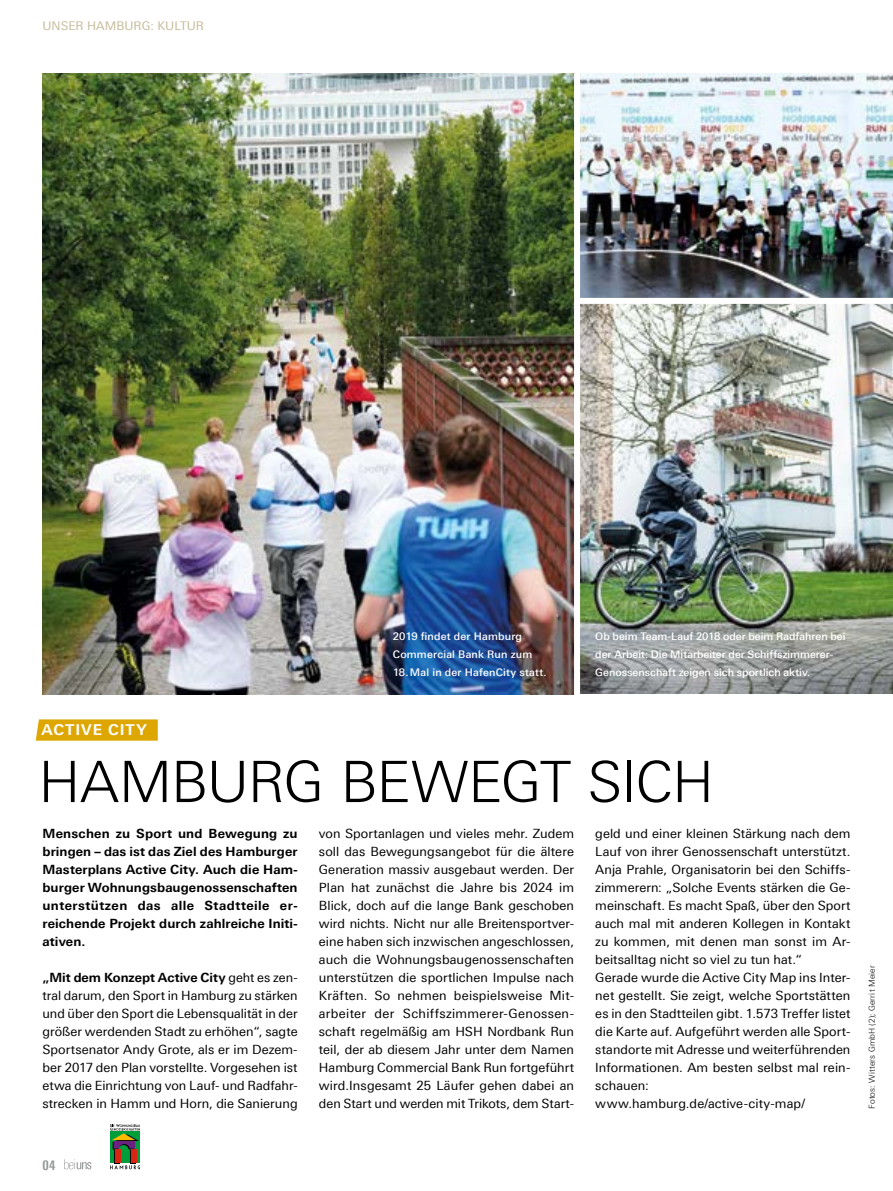
<style>
.page{position:relative;width:893px;height:1191px;background:#fff}
.page>*{position:absolute;margin:0;border:0;box-sizing:border-box;transform-origin:0 0}
.t1{font:300 57px "Linotype Univers 330";letter-spacing:-.025em;color:#000}
.t2{font:700 15px "Linotype Univers 630";letter-spacing:.06em;color:#fff}
.t3{font:700 13.5px "Linotype Univers 620 Cn";color:#909692}
.t4{font:12.75px/18px "Linotype Univers 430";letter-spacing:.005em;color:#000;text-align:justify}
.t5{font:700 12.75px/18px "Linotype Univers 630";letter-spacing:.01em;color:#000;text-align:justify}
.t6{font:12px "Linotype Univers 430";color:#c5bb9a}
.t7{font:500 10.5px/18px "Linotype Univers 530";color:#fff}
.t8{font:500 10.5px "Linotype Univers 530";letter-spacing:.02em;color:#fff}
.t9{font:300 8.25px "Linotype Univers 330";letter-spacing:.025em;color:#000}
.s1{font-family:"Linotype Univers 430";font-weight:400}
</style>
<div class="page">
<svg style="left:64px;top:1159px;width:27px;height:10px"></svg>
<div style="left:110px;top:1131px;width:30px;height:32px;background:#009d3b"></div>
<div style="left:130px;top:1150px;width:5px;height:14px;background:#000"></div>
<div style="left:114px;top:1150px;width:6px;height:14px;background:#000"></div>
<svg style="left:110px;top:1124px;width:30px;height:25px"></svg>
<div style="left:115px;top:1149px;width:6px;height:14px;background:#d82413"></div>
<div style="left:131px;top:1149px;width:6px;height:14px;background:#d82413"></div>
<svg style="left:110px;top:1165px;width:30px;height:4px"></svg>
<img style="left:43px;top:73px;width:850px;height:621px">
<div style="left:36px;top:719px;width:122px;height:21px;background:#dea600"></div>
<div style="left:574px;top:64px;width:6px;height:642px;background:#fff"></div>
<div style="left:576px;top:298px;width:317px;height:6px;background:#fff"></div>
<p class="t6" style="left:43px;top:19px;width:163px">UNSER HAMBURG: KULTUR</p>
<p class="t7" style="left:393px;top:627px;width:141px">2019 findet der Hamburg<br>Commercial Bank Run zum</p>
<p class="t8" style="left:393px;top:666px;width:155px">18. Mal in der HafenCity statt.</p>
<p class="t7" style="left:595px;top:627px;width:252px">Ob beim Team-Lauf 2018 oder beim Radfahren bei der Arbeit: Die Mitarbeiter der Schiffszimmerer-<br>Genossenschaft zeigen sich sportlich aktiv.</p>
<p class="t2" style="left:41px;top:721px;width:107px">ACTIVE CITY</p>
<h1 class="t1" style="left:38px;top:748px;width:677px">HAMBURG BEWEGT SICH</h1>
<p class="t5" style="left:43px;top:824px;width:257px">Menschen zu Sport und Bewegung zu bringen – das ist das Ziel des Hamburger Masterplans Active City. Auch die Ham&shy;burger Wohnungsbaugenossenschaften unterstützen das alle Stadtteile er&shy;reichende Projekt durch zahlreiche Initi&shy;ativen.</p>
<p class="t5" style="left:43px;top:968px;width:257px">„Mit dem Konzept Active City <span class="s1">geht es zen-</span></p>
<p class="t4" style="left:43px;top:986px;width:257px">tral darum, den Sport in Hamburg zu stärken und über den Sport die Lebensqualität in der größer werdenden Stadt zu erhöhen“, sagte Sportsenator Andy Grote, als er im Dezem&shy;ber 2017 den Plan vorstellte. Vorgesehen ist etwa die Einrichtung von Lauf- und Radfahr&shy;strecken in Hamm und Horn, die Sanierung</p>
<p class="t4" style="left:319px;top:824px;width:257px">von Sportanlagen und vieles mehr. Zudem soll das Bewegungsangebot für die ältere Generation massiv ausgebaut werden. Der Plan hat zunächst die Jahre bis 2024 im Blick, doch auf die lange Bank geschoben wird nichts. Nicht nur alle Breitensportver&shy;eine haben sich inzwischen angeschlossen, auch die Woh n ungsbaugenossenschaften unterstützen die sportlichen Impulse nach Kräften. So nehmen beispielsweise Mit&shy;arbeiter der Schiffszimmerer-Genossen&shy;schaft regelmäßig am HSH Nordbank Run teil, der ab diesem Jahr unter dem Namen Hamburg Commercial Bank Run fortgeführt wird.Insgesamt 25 Läufer gehen dabei an den Start und werden mit Trikots, dem Start-</p>
<p class="t4" style="left:595px;top:824px;width:257px;text-align:left">geld und einer kleinen Stärkung nach dem Lauf von ihrer Genossenschaft unterstützt.<br>Anja Prahle, Organisatorin bei den Schiffs&shy;zimmerern: „Solche Events stärken die Ge&shy;meinschaft. Es macht Spaß, über den Sport auch mal mit anderen Kollegen in Kontakt zu kommen, mit denen man sonst im Ar&shy;beitsalltag nicht so viel zu tun hat.“<br>Gerade wurde die Active City Map ins Inter&shy;net gestellt. Sie zeigt, welche Sportstätten es in den Stadtteilen gibt. 1.573 Treffer listet die Karte auf. Aufgeführt werden alle Sport&shy;standorte mit Adresse und weiterführenden Informationen. Am besten selbst mal rein&shy;schauen: www.hamburg.de/active-city-map/</p>
<p class="t9" style="left:867px;top:1109px;width:145px;rotate:-90deg">Fotos: Witters GmbH (2); Gerrit Meier</p>
<p class="t3" style="left:43px;top:1156px;width:15px">04</p>
</div>
